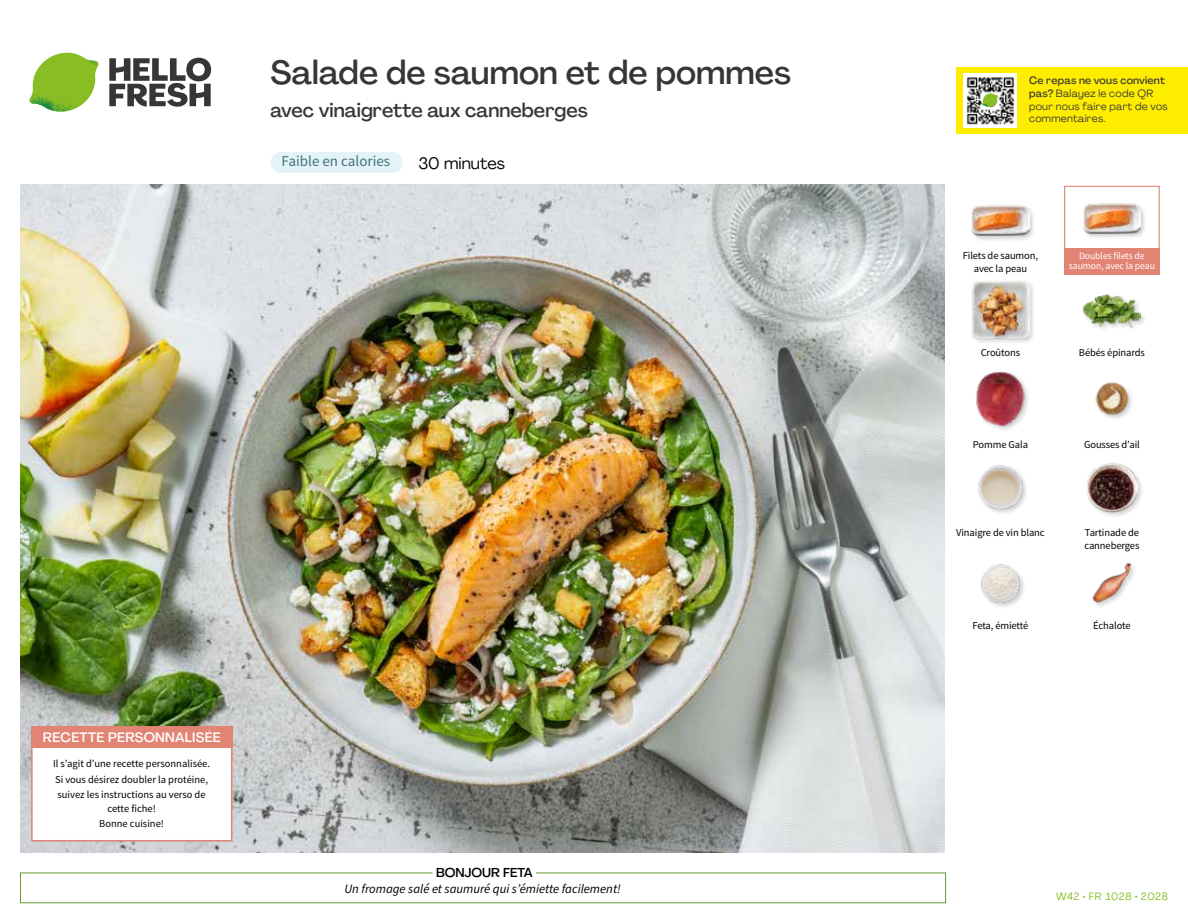
<style>
.page{position:relative;width:1188px;height:918px;background:#fff}
.page>*{position:absolute;margin:0;border:0;box-sizing:border-box;transform-origin:0 0}
.t1{font:500 33px "Agrandir";color:#373636}
.t2{font:500 19.5px "Agrandir";color:#373636}
.t3{font:16.5px "Agrandir";color:#000}
.t4{font:15px "Source Sans Pro";color:#43707c}
.t5{font:500 13.5px "Agrandir";letter-spacing:.02em;color:#fff}
.t6{font:italic 12.75px "Source Sans Pro";color:#000}
.t7{font:500 12.75px "Agrandir";color:#000}
.t8{font:10.5px/15.6px "Source Sans Pro";letter-spacing:-.01em;color:#000;text-align:center}
.t9{font:10.5px/12.8px "Agrandir";letter-spacing:.02em;color:#3c3c3b}
.t10{font:10.5px "Agrandir";letter-spacing:.05em;color:#89bd24}
.t11{font:9.75px/10.5px "Source Sans Pro";letter-spacing:-.01em;color:#fff;text-align:center}
.s1{font-weight:500}
</style>
<div class="page">
<svg style="left:109px;top:57px;width:102px;height:50px"></svg>
<svg style="left:34px;top:53px;width:62px;height:40px"></svg>
<img style="left:67px;top:53px;width:32px;height:26px">
<img style="left:33px;top:75px;width:59px;height:11px">
<img style="left:29px;top:79px;width:61px;height:33px">
<img style="left:65px;top:86px;width:27px;height:25px">
<img style="left:21px;top:184px;width:924px;height:668px">
<div style="left:271px;top:152px;width:132px;height:21px;background:#e4f3f7;border-radius:10px"></div>
<img style="left:1092px;top:562px;width:42px;height:44px">
<img style="left:981px;top:564px;width:43px;height:43px">
<div style="left:1085px;top:462px;width:59px;height:56px;background:#000;opacity:.2"></div>
<img style="left:1087px;top:462px;width:50px;height:50px">
<img style="left:978px;top:465px;width:49px;height:48px">
<img style="left:1095px;top:382px;width:37px;height:37px">
<div style="left:975px;top:371px;width:56px;height:61px;background:#000;opacity:.2"></div>
<img style="left:975px;top:371px;width:54px;height:56px">
<div style="left:1082px;top:293px;width:65px;height:41px;background:#000;opacity:.2"></div>
<img style="left:1083px;top:293px;width:58px;height:41px">
<div style="left:971px;top:280px;width:65px;height:66px;background:#000;opacity:.2"></div>
<img style="left:972px;top:281px;width:57px;height:57px">
<div style="left:1082px;top:203px;width:65px;height:36px;background:#000;opacity:.2"></div>
<img style="left:1083px;top:203px;width:58px;height:36px">
<div style="left:970px;top:204px;width:66px;height:39px;background:#000;opacity:.2"></div>
<img style="left:972px;top:204px;width:57px;height:39px">
<div style="left:1064px;top:186px;width:96px;height:72px;border:1px solid #e28474"></div>
<div style="left:1064px;top:248px;width:96px;height:27px;background:#e28474"></div>
<div style="left:31px;top:726px;width:201px;height:115px;background:#fff;border:2px solid #e28474"></div>
<div style="left:31px;top:726px;width:202px;height:22px;background:#e28474"></div>
<div style="left:956px;top:67px;width:232px;height:67px;background:#ffed00"></div>
<img style="left:964px;top:74px;width:52px;height:54px">
<svg style="left:982px;top:93px;width:16px;height:14px"></svg>
<h1 class="t1" style="left:271px;top:52px;width:522px">Salade de saumon et de pommes</h1>
<h2 class="t2" style="left:271px;top:98px;width:319px">avec vinaigrette aux canneberges</h2>
<h3 class="t3" style="left:418px;top:153px;width:88px">30 minutes</h3>
<h3 class="t4" style="left:282px;top:151px;width:110px">Faible en calories</h3>
<p class="t5" style="left:43px;top:729px;width:179px">RECETTE PERSONNALISÉE</p>
<p class="t8" style="left:53px;top:756px;width:158px;text-align:left">Il s’agit d’une recette personnalisée.<br>Si vous désirez doubler la protéine, suivez les instructions au verso de</p>
<p class="t8" style="left:99px;top:801px;width:66px">cette fiche!<br>Bonne cuisine!</p>
<p class="t7" style="left:436px;top:864px;width:98px">BONJOUR FETA</p>
<p class="t6" style="left:344px;top:880px;width:278px">Un fromage salé et saumuré qui s’émiette facilement!</p>
<p class="t9" style="left:1029px;top:74px;width:140px"><span class="s1">Ce repas ne vous convient pas?</span> Balayez le code QR pour nous faire part de vos commentaires.</p>
<p class="t8" style="left:963px;top:249px;width:77px;line-height:13.5px">Filets de saumon, avec la peau</p>
<p class="t8" style="left:981px;top:345px;width:41px">Croûtons</p>
<p class="t11" style="left:1069px;top:250px;width:88px">Doubles filets de saumon, avec la peau</p>
<p class="t8" style="left:1079px;top:345px;width:68px">Bébés épinards</p>
<p class="t8" style="left:973px;top:437px;width:57px">Pomme Gala</p>
<p class="t8" style="left:1084px;top:437px;width:57px">Gousses d’ail</p>
<p class="t8" style="left:956px;top:525px;width:90px">Vinaigre de vin blanc</p>
<p class="t8" style="left:1084px;top:526px;width:57px;line-height:13.5px;text-align:left">Tartinade de canneberges</p>
<p class="t8" style="left:972px;top:618px;width:58px">Feta, émietté</p>
<p class="t8" style="left:1093px;top:618px;width:39px">Échalote</p>
<p class="t10" style="left:1056px;top:890px;width:113px">W42 • FR 1028 • 2028</p>
</div>
